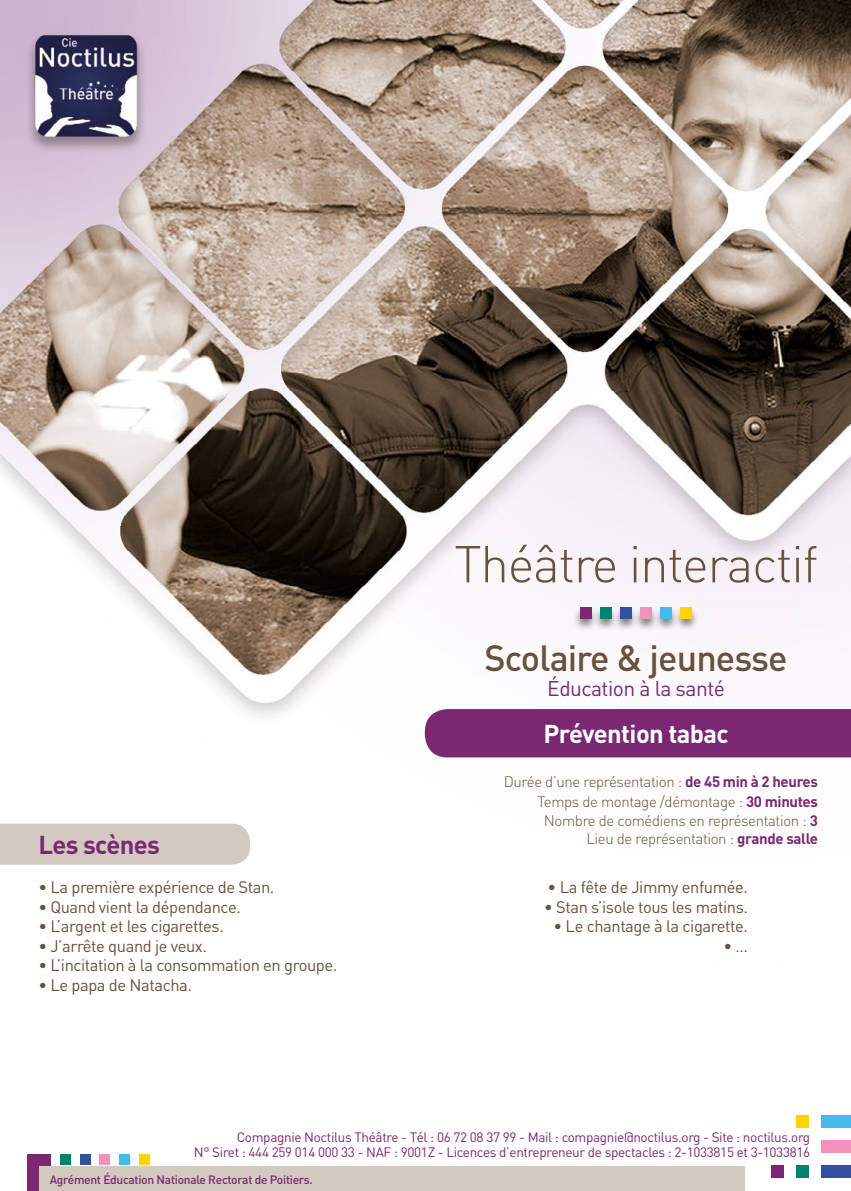
<style>
.page{position:relative;width:851px;height:1191px;background:#fff}
.page>*{position:absolute;margin:0;border:0;box-sizing:border-box;transform-origin:0 0}
.t1{font:300 51px "DIN";letter-spacing:-.025em;color:#69513a}
.t2{font:500 36px "DIN";letter-spacing:-.025em;color:#69513a}
.t3{font:700 25.5px "DIN";letter-spacing:-.025em;color:#fff}
.t4{font:700 25.5px "DIN";letter-spacing:-.025em;color:#7a2872}
.t5{font:21px "DIN";letter-spacing:-.025em;color:#7a2872}
.t6{font:16.5px "DIN";letter-spacing:-.025em;color:#69513a}
.t7{font:300 15px/19.5px "DIN";letter-spacing:-.025em;color:#69513a;text-align:right}
.t8{font:13.5px/15px "DIN";letter-spacing:-.025em;color:#7a2872;text-align:right}
.t9{font:500 12px "DIN";letter-spacing:-.025em;color:#7a2872}
.s1{font-weight:700;color:#7a2872}
</style>
<div class="page">
<img style="left:0;top:0;width:850px;height:1190px">
<div style="left:0;top:823px;width:250px;height:41px;background:#d3c9c1"></div>
<div style="left:425px;top:709px;width:425px;height:48px;background:#7a2872"></div>
<div style="left:796px;top:1114px;width:12px;height:13px;background:#ffd300"></div>
<div style="left:821px;top:1114px;width:29px;height:13px;background:#47baec"></div>
<div style="left:821px;top:1140px;width:29px;height:12px;background:#f191bc"></div>
<div style="left:821px;top:1165px;width:29px;height:13px;background:#34519f"></div>
<div style="left:796px;top:1165px;width:12px;height:13px;background:#008270"></div>
<div style="left:770px;top:1165px;width:13px;height:13px;background:#7a2872"></div>
<div style="left:139px;top:1154px;width:10px;height:10px;background:#ffd300"></div>
<div style="left:119px;top:1154px;width:11px;height:10px;background:#47baec"></div>
<div style="left:99px;top:1154px;width:11px;height:10px;background:#f191bc"></div>
<div style="left:80px;top:1154px;width:10px;height:10px;background:#34519f"></div>
<div style="left:60px;top:1154px;width:11px;height:10px;background:#008270"></div>
<div style="left:28px;top:1154px;width:23px;height:37px;background:#7a2872"></div>
<div style="left:39px;top:1166px;width:705px;height:25px;background:#d3c9c1"></div>
<div style="left:572px;top:606px;width:126px;height:25px;background:#000;opacity:.5"></div>
<div style="left:680px;top:607px;width:12px;height:11px;background:#ffd300"></div>
<div style="left:660px;top:607px;width:12px;height:11px;background:#47baec"></div>
<div style="left:640px;top:607px;width:11px;height:11px;background:#f191bc"></div>
<div style="left:620px;top:607px;width:11px;height:11px;background:#34519f"></div>
<div style="left:600px;top:607px;width:11px;height:11px;background:#008270"></div>
<div style="left:580px;top:607px;width:11px;height:11px;background:#7a2872"></div>
<h1 class="t1" style="left:454px;top:532px;width:365px">Théâtre interactif</h1>
<h3 class="t4" style="left:38px;top:828px;width:123px">Les scènes</h3>
<p class="t6" style="left:38px;top:876px;width:237px">• La première expérience de Stan.</p>
<p class="t6" style="left:38px;top:896px;width:204px">• Quand vient la dépendance.</p>
<p class="t6" style="left:38px;top:915px;width:187px">• L’argent et les cigarettes.</p>
<p class="t6" style="left:38px;top:935px;width:170px">• J’arrête quand je veux.</p>
<p class="t6" style="left:38px;top:954px;width:300px">• L’incitation à la consommation en groupe.</p>
<p class="t6" style="left:38px;top:974px;width:155px">• Le papa de Natacha.</p>
<h2 class="t2" style="left:484px;top:634px;width:304px">Scolaire &amp; jeunesse</h2>
<p class="t5" style="left:547px;top:675px;width:179px">Éducation à la santé</p>
<h3 class="t3" style="left:543px;top:716px;width:186px">Prévention tabac</h3>
<p class="t7" style="left:503px;top:772px;width:315px">Durée d’une représentation : <span class="s1">de 45 min à 2 heures<br></span>Temps de montage /démontage : <span class="s1">30 minutes<br></span>Nombre de comédiens en représentation : <span class="s1">3</span></p>
<p class="t7" style="left:586px;top:829px;width:233px">Lieu de représentation : <span class="s1">grande salle</span></p>
<p class="t6" style="left:547px;top:876px;width:202px">• La fête de Jimmy enfumée.</p>
<p class="t6" style="left:544px;top:896px;width:205px">• Stan s’isole tous les matins.</p>
<p class="t6" style="left:553px;top:915px;width:196px">• Le chantage à la cigarette.</p>
<p class="t6" style="left:723px;top:935px;width:26px">• …</p>
<p class="t8" style="left:194px;top:1129px;width:617px">Compagnie Noctilus Théâtre - Tél : 06 72 08 37 99 - Mail : compagnie@noctilus.org - Site : noctilus.org<br>N° Siret : 444 259 014 000 33 - NAF : 9001Z - Licences d’entrepreneur de spectacles : 2-1033815 et 3-1033816</p>
<p class="t9" style="left:50px;top:1171px;width:264px">Agrément Éducation Nationale Rectorat de Poitiers.</p>
</div>
